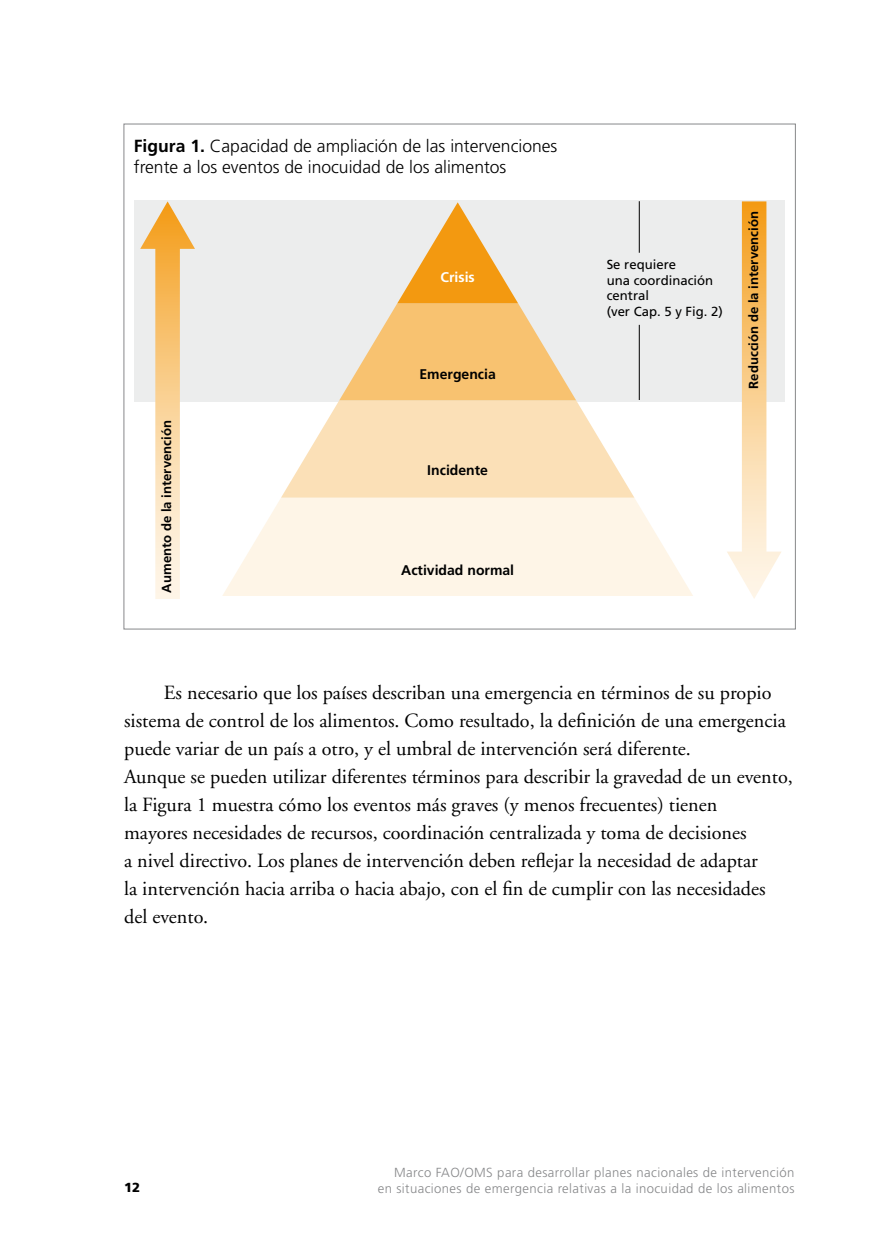
<style>
.page{position:relative;width:869px;height:1241px;background:#fff}
.page>*{position:absolute;margin:0;border:0;box-sizing:border-box;transform-origin:0 0}
.t1{font:20.12px/28px "Adobe Garamond";color:#000}
.t2{font:300 17.5px/21px "Frutiger";color:#000}
.t3{font:700 14px "Frutiger LT Std";color:#000}
.t4{font:700 14px "Frutiger LT Std";color:#fff}
.t5{font:300 13.12px "Frutiger";letter-spacing:.03em;color:#87888a}
.t6{font:13.12px/15.8px "Frutiger LT Std";color:#000}
.t7{font:700 13.12px "Frutiger LT Std";color:#000}
.t8{font:900 13.12px "Frutiger";color:#000}
.s1{font-weight:700}
</style>
<div class="page">
<div style="left:134px;top:200px;width:650px;height:201px;background:#eceded"></div>
<svg style="left:281px;top:202px;width:353px;height:295px"></svg>
<svg style="left:222px;top:497px;width:470px;height:99px;fill:#fef5e7"></svg>
<svg style="left:726px;top:201px;width:55px;height:398px"></svg>
<svg style="left:140px;top:201px;width:55px;height:398px"></svg>
<hr style="left:638px;top:201px;width:1px;height:52px;background:#000">
<hr style="left:638px;top:325px;width:1px;height:75px;background:#000">
<p class="t2" style="left:134px;top:136px;width:425px"><span class="s1">Figura 1.</span> Capacidad de ampliación de las intervenciones frente a los eventos de inocuidad de los alimentos</p>
<p class="t4" style="left:440px;top:269px;width:36px">Crisis</p>
<p class="t7" style="left:159px;top:592px;width:174px;rotate:-90deg">Aumento de la intervención</p>
<p class="t3" style="left:419px;top:366px;width:78px">Emergencia</p>
<p class="t3" style="left:427px;top:462px;width:62px">Incidente</p>
<p class="t3" style="left:401px;top:561px;width:114px">Actividad normal</p>
<p class="t6" style="left:606px;top:256px;width:118px">Se requiere<br>una coordinación central<br>(ver Cap. 5 y Fig. 2)</p>
<p class="t7" style="left:745px;top:388px;width:179px;rotate:-90deg">Reducción de la intervención</p>
<p class="t1" style="left:124px;top:679px;width:670px;text-indent:40px">Es necesario que los países describan una emergencia en términos de su propio sistema de control de los alimentos. Como resultado, la definición de una emergencia puede variar de un país a otro, y el umbral de intervención será diferente.<br>Aunque se pueden utilizar diferentes términos para describir la gravedad de un evento, la Figura 1 muestra cómo los eventos más graves (y menos frecuentes) tienen<br>mayores necesidades de recursos, coordinación centralizada y toma de decisiones<br>a nivel directivo. Los planes de intervención deben reflejar la necesidad de adaptar<br>la intervención hacia arriba o hacia abajo, con el fin de cumplir con las necesidades del evento.</p>
<p class="t5" style="left:394px;top:1164px;width:401px">Marco FAO/OMS para desarrollar planes nacionales de intervención</p>
<p class="t8" style="left:124px;top:1179px;width:18px">12</p>
<p class="t5" style="left:377px;top:1180px;width:418px">en situaciones de emergencia relativas a la inocuidad de los alimentos</p>
</div>
